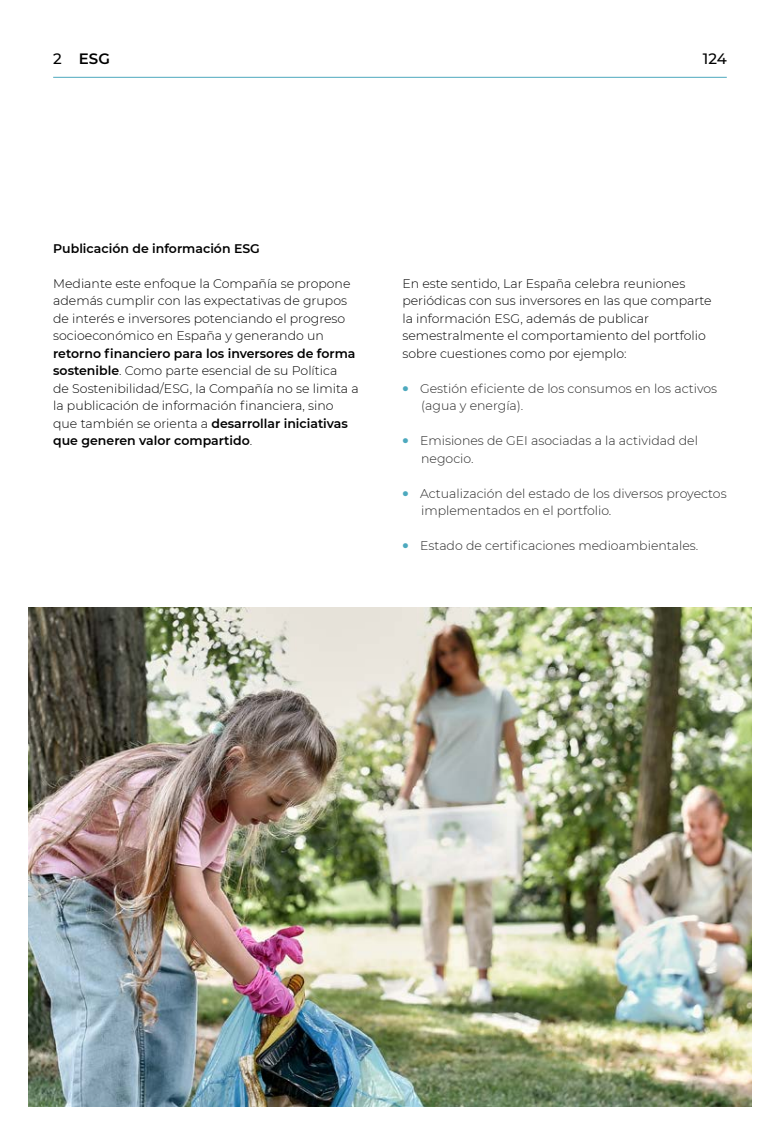
<style>
.page{position:relative;width:780px;height:1134px;background:#fff}
.page>*{position:absolute;margin:0;border:0;box-sizing:border-box;transform-origin:0 0}
.t1{font:600 15px "Montserrat";color:#000}
.t2{font:500 15px "Montserrat";color:#000}
.t3{font:300 12.5px/17.5px "Montserrat";color:#000}
.t4{font:300 12.5px/17.5px "Montserrat";color:#262626}
.t5{font:600 12.5px "Montserrat";color:#000}
.s1{font-weight:500}
.s2{font-weight:600}
.s3{font-weight:900;font-size:15px;color:#4da9be}
</style>
<div class="page">
<hr style="left:53px;top:77px;width:673px;height:1px;background:#4da9be">
<img style="left:28px;top:608px;width:723px;height:498px">
<p class="t1" style="left:53px;top:48px;width:58px"><span class="s1">2</span> ESG</p>
<p class="t2" style="left:702px;top:48px;width:25px">124</p>
<p class="t5" style="left:53px;top:239px;width:208px">Publicación de información ESG</p>
<p class="t3" style="left:53px;top:274px;width:307px">Mediante este enfoque la Compañía se propone además cumplir con las expectativas de grupos de interés e inversores potenciando el progreso socioeconómico en España y generando un <span class="s2">retorno financiero para los inversores de forma sostenible</span>. Como parte esencial de su Política<br>de Sostenibilidad/ESG, la Compañía no se limita a la publicación de información financiera, sino que también se orienta a <span class="s2">desarrollar iniciativas que generen valor compartido</span>.</p>
<p class="t3" style="left:402px;top:274px;width:311px">En este sentido, Lar España celebra reuniones periódicas con sus inversores en las que comparte la información ESG, además de publicar semestralmente el comportamiento del portfolio sobre cuestiones como por ejemplo:</p>
<p class="t4" style="left:421px;top:379px;width:297px;text-indent:-19px"><span class="s3">•</span> Gestión eficiente de los consumos en los activos (agua y energía).</p>
<p class="t4" style="left:421px;top:431px;width:278px;text-indent:-19px"><span class="s3">•</span> Emisiones de GEI asociadas a la actividad del negocio.</p>
<p class="t4" style="left:421px;top:484px;width:307px;text-indent:-19px"><span class="s3">•</span> Actualización del estado de los diversos proyectos implementados en el portfolio.</p>
<p class="t4" style="left:402px;top:536px;width:297px"><span class="s3">•</span> Estado de certificaciones medioambientales.</p>
</div>
